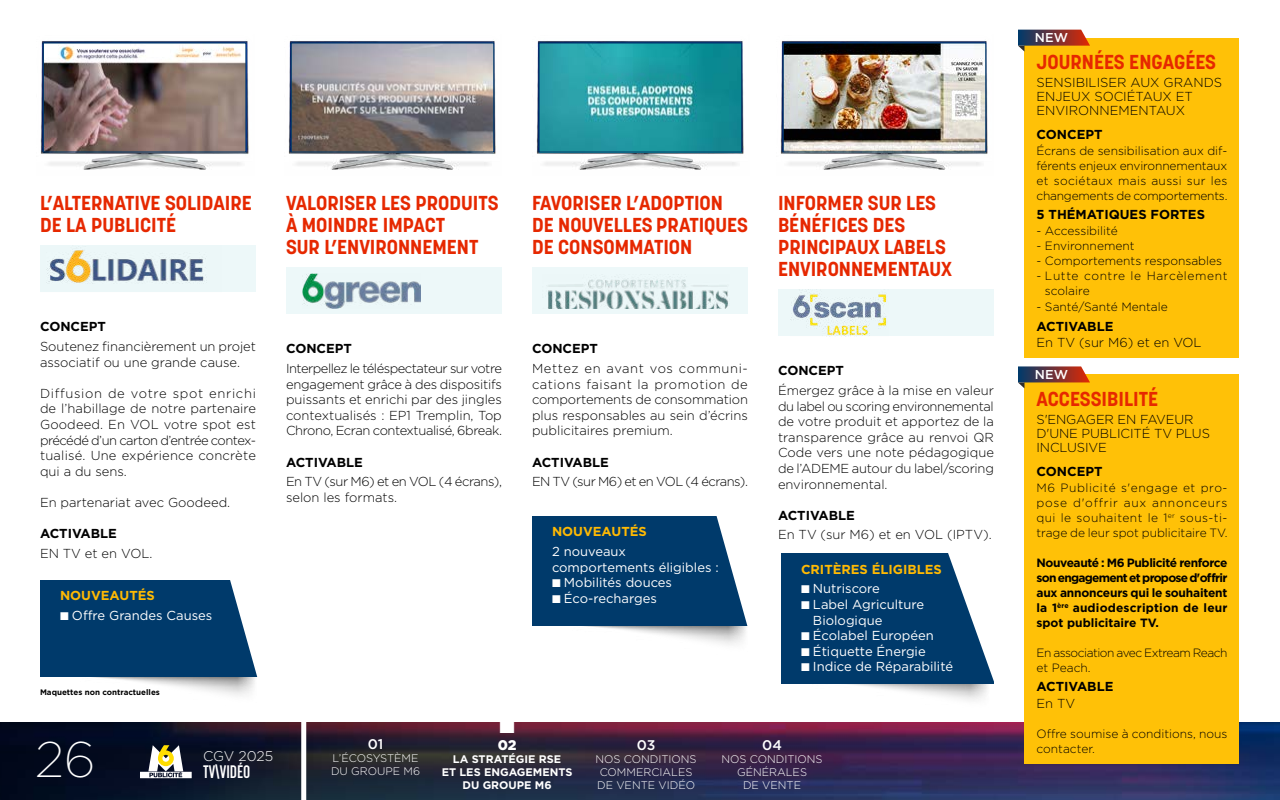
<style>
.page{position:relative;width:1280px;height:800px;background:#fff}
.page>*{position:absolute;margin:0;border:0;box-sizing:border-box;transform-origin:0 0}
.t1{font:200 50px "Gotham";color:#fff}
.t2{font:700 20px/22px "Korolev";color:#e62800}
.t3{font:700 18px "Korolev Compressed";color:#fff}
.t4{font:300 14px "Gotham";letter-spacing:-.01em;color:#fff}
.t5{font:500 14px "Gotham";color:#fff}
.t6{font:900 14px "Gotham";color:#fff}
.t7{font:14px "European Pi Std 3";color:#fff}
.t8{font:300 13px/15.6px "Gotham";color:#000;text-align:justify}
.t9{font:13px/15.6px "Gotham";color:#fff}
.t10{font:700 13px "Gotham";color:#000}
.t11{font:300 13px/15.6px "Gotham";letter-spacing:-.035em;color:#000}
.t12{font:700 13px/19.6px "Gotham";color:#ffba03}
.t13{font:300 13px "Gotham";letter-spacing:-.04em;color:#000}
.t14{font:500 12.8px "Gotham";color:#fff}
.t15{font:300 12px/15px "Gotham";color:#000;text-align:justify}
.t16{font:700 12px/15px "Gotham";letter-spacing:.005em;color:#000;text-align:justify}
.t17{font:300 12px/15px "Gotham";letter-spacing:-.04em;color:#000}
.t18{font:300 12px/15px "Gotham";letter-spacing:.05em;color:#000}
.t19{font:300 11px/13.2px "Gotham";color:#fff}
.t20{font:700 11px/13.2px "Gotham";color:#fff;text-align:center}
.t21{font:700 8px "Gotham";color:#000}
.s1{font-weight:700;color:#ffba03}
.s2{color:#fff}
.s3{font-weight:400;color:#fff}
</style>
<div class="page">
<img style="left:0;top:722px;width:1280px;height:78px">
<div style="left:301px;top:722px;width:5px;height:78px;background:#fff"></div>
<img style="left:288px;top:40px;width:208px;height:130px">
<img style="left:293px;top:45px;width:199px;height:105px">
<div style="left:291px;top:43px;width:203px;height:109px;border:1px solid #003a6b"></div>
<img style="left:40px;top:40px;width:209px;height:130px">
<img style="left:45px;top:45px;width:199px;height:105px">
<div style="left:43px;top:43px;width:203px;height:109px;border:1px solid #003a6b"></div>
<img style="left:536px;top:40px;width:208px;height:130px">
<img style="left:541px;top:45px;width:199px;height:105px">
<div style="left:539px;top:43px;width:203px;height:109px;border:1px solid #003a6b"></div>
<img style="left:780px;top:40px;width:208px;height:130px">
<img style="left:785px;top:45px;width:199px;height:105px">
<div style="left:783px;top:43px;width:203px;height:109px;border:1px solid #003a6b"></div>
<div style="left:40px;top:245px;width:216px;height:47px;background:#edf8f9"></div>
<img style="left:46px;top:250px;width:160px;height:34px">
<div style="left:532px;top:267px;width:216px;height:47px;background:#edf8f9"></div>
<img style="left:548px;top:279px;width:180px;height:29px">
<div style="left:778px;top:289px;width:216px;height:47px;background:#edf8f9"></div>
<img style="left:790px;top:289px;width:97px;height:47px">
<div style="left:40px;top:580px;width:218px;height:97px;background:#003a6b"></div>
<svg style="left:229px;top:580px;width:29px;height:105px"></svg>
<img style="left:532px;top:625px;width:213px;height:20px">
<div style="left:532px;top:516px;width:218px;height:109px;background:#003a6b"></div>
<svg style="left:716px;top:516px;width:34px;height:119px"></svg>
<div style="left:286px;top:267px;width:216px;height:47px;background:#edf8f9"></div>
<img style="left:303px;top:273px;width:117px;height:35px">
<img style="left:781px;top:683px;width:206px;height:18px">
<div style="left:781px;top:553px;width:213px;height:130px;background:#003a6b"></div>
<svg style="left:947px;top:553px;width:47px;height:134px"></svg>
<div style="left:1024px;top:38px;width:216px;height:320px;background:#ffc107"></div>
<div style="left:1024px;top:375px;width:216px;height:389px;background:#ffc107"></div>
<svg style="left:1018px;top:30px;width:72px;height:22px"></svg>
<svg style="left:1018px;top:366px;width:72px;height:22px"></svg>
<svg style="left:140px;top:745px;width:52px;height:33px"></svg>
<h2 class="t2" style="left:40px;top:192px;width:213px">L’ALTERNATIVE SOLIDAIRE<br>DE LA PUBLICITÉ</h2>
<h2 class="t2" style="left:286px;top:192px;width:214px">VALORISER LES PRODUITS<br>À MOINDRE IMPACT<br>SUR L’ENVIRONNEMENT</h2>
<h2 class="t2" style="left:532px;top:192px;width:217px">FAVORISER L’ADOPTION<br>DE NOUVELLES PRATIQUES<br>DE CONSOMMATION</h2>
<h2 class="t2" style="left:778px;top:192px;width:176px">INFORMER SUR LES<br>BÉNÉFICES DES<br>PRINCIPAUX LABELS<br>ENVIRONNEMENTAUX</h2>
<p class="t10" style="left:40px;top:318px;width:68px">CONCEPT</p>
<p class="t8" style="left:40px;top:338px;width:218px">Soutenez financièrement un projet associatif ou une grande cause.</p>
<p class="t8" style="left:40px;top:385px;width:218px">Diffusion de votre spot enrichi de l’habillage de notre partenaire Goodeed. En VOL votre spot est précédé d’un carton d’entrée contex&shy;tualisé. Une expérience concrète qui a du sens.</p>
<p class="t8" style="left:40px;top:494px;width:192px">En partenariat avec Goodeed.</p>
<p class="t10" style="left:40px;top:525px;width:78px">ACTIVABLE</p>
<p class="t8" style="left:40px;top:545px;width:114px">EN TV et en VOL.</p>
<p class="t9" style="left:60px;top:586px;width:154px;line-height:19.6px"><span class="s1">NOUVEAUTÉS<br></span>◾ Offre Grandes Causes</p>
<p class="t21" style="left:40px;top:687px;width:121px">Maquettes non contractuelles</p>
<h1 class="t1" style="left:35px;top:728px;width:62px">26</h1>
<p class="t4" style="left:203px;top:747px;width:72px">CGV 2025</p>
<h3 class="t3" style="left:203px;top:762px;width:49px">TV\VIDÉO</h3>
<p class="t10" style="left:286px;top:340px;width:68px">CONCEPT</p>
<p class="t8" style="left:286px;top:360px;width:218px">Interpellez le téléspectateur sur votre engagement grâce à des dispositifs puissants et enrichi par des jingles contextualisés : EP1 Tremplin, Top Chrono, Ecran contextualisé, 6break.</p>
<p class="t10" style="left:286px;top:453px;width:78px">ACTIVABLE</p>
<p class="t11" style="left:286px;top:473px;width:218px">En TV (sur M6) et en VOL (4 écrans), selon les formats.</p>
<p class="t10" style="left:532px;top:340px;width:68px">CONCEPT</p>
<p class="t8" style="left:532px;top:360px;width:218px">Mettez en avant vos communi&shy;cations faisant la promotion de comportements de consommation plus responsables au sein d’écrins publicitaires premium.</p>
<p class="t10" style="left:532px;top:453px;width:78px">ACTIVABLE</p>
<p class="t13" style="left:532px;top:473px;width:218px">EN TV (sur M6) et en VOL (4 écrans).</p>
<p class="t12" style="left:552px;top:522px;width:96px">NOUVEAUTÉS</p>
<p class="t9" style="left:552px;top:543px;width:168px">2 nouveaux comportements éligibles : ◾ Mobilités douces<br>◾ Éco-recharges</p>
<p class="t10" style="left:778px;top:362px;width:68px">CONCEPT</p>
<p class="t8" style="left:778px;top:382px;width:218px">Émergez grâce à la mise en valeur du label ou scoring environnemental de votre produit et apportez de la transparence grâce au renvoi QR Code vers une note pédagogique de l’ADEME autour du label/scoring environnemental.</p>
<p class="t10" style="left:778px;top:507px;width:78px">ACTIVABLE</p>
<p class="t8" style="left:778px;top:527px;width:215px">En TV (sur M6) et en VOL (IPTV).</p>
<p class="t12" style="left:801px;top:559px;width:142px">CRITÈRES ÉLIGIBLES <span class="s2">◾</span> <span class="s3">Nutriscore</span></p>
<p class="t9" style="left:801px;top:596px;width:125px">◾ Label Agriculture</p>
<p class="t9" style="left:813px;top:612px;width:71px">Biologique</p>
<p class="t9" style="left:801px;top:628px;width:134px">◾ Écolabel Européen</p>
<p class="t9" style="left:801px;top:643px;width:126px">◾ Étiquette Énergie</p>
<p class="t9" style="left:801px;top:659px;width:154px">◾ Indice de Réparabilité</p>
<p class="t5" style="left:368px;top:735px;width:17px">01</p>
<p class="t19" style="left:331px;top:751px;width:91px">L’ÉCOSYSTÈME<br>DU GROUPE M6</p>
<p class="t7" style="left:500px;top:719px;width:11px">•</p>
<p class="t6" style="left:498px;top:735px;width:20px">02</p>
<p class="t20" style="left:442px;top:752px;width:132px">LA STRATÉGIE RSE<br>ET LES ENGAGEMENTS<br>DU GROUPE M6</p>
<p class="t5" style="left:637px;top:736px;width:20px">03</p>
<p class="t19" style="left:596px;top:752px;width:103px">NOS CONDITIONS<br>COMMERCIALES<br>DE VENTE VIDÉO</p>
<p class="t5" style="left:762px;top:736px;width:21px">04</p>
<p class="t19" style="left:722px;top:752px;width:103px;text-align:center">NOS CONDITIONS<br>GÉNÉRALES<br>DE VENTE</p>
<p class="t14" style="left:1035px;top:29px;width:35px">NEW</p>
<h2 class="t2" style="left:1036px;top:51px;width:181px">JOURNÉES ENGAGÉES</h2>
<p class="t8" style="left:1036px;top:75px;width:187px;line-height:14px;text-align:left">SENSIBILISER AUX GRANDS<br>ENJEUX SOCIÉTAUX ET<br>ENVIRONNEMENTAUX</p>
<p class="t10" style="left:1036px;top:126px;width:68px">CONCEPT</p>
<p class="t15" style="left:1036px;top:143px;width:193px">Écrans de sensibilisation aux dif&shy;férents enjeux environnementaux et sociétaux mais aussi sur les changements de comportements.</p>
<p class="t10" style="left:1036px;top:206px;width:170px">5 THÉMATIQUES FORTES</p>
<p class="t15" style="left:1036px;top:223px;width:83px">- Accessibilité</p>
<p class="t15" style="left:1036px;top:238px;width:100px">- Environnement</p>
<p class="t15" style="left:1036px;top:253px;width:187px">- Comportements responsables</p>
<p class="t18" style="left:1045px;top:268px;width:184px;text-indent:-8px">- Lutte contre le Harcèlement scolaire</p>
<p class="t15" style="left:1036px;top:299px;width:133px">- Santé/Santé Mentale</p>
<p class="t10" style="left:1036px;top:317px;width:78px">ACTIVABLE</p>
<p class="t8" style="left:1036px;top:334px;width:167px">En TV (sur M6) et en VOL</p>
<h2 class="t2" style="left:1036px;top:388px;width:123px">ACCESSIBILITÉ</h2>
<p class="t8" style="left:1036px;top:412px;width:175px;line-height:14px;text-align:left">S'ENGAGER EN FAVEUR<br>D'UNE PUBLICITÉ TV PLUS<br>INCLUSIVE</p>
<p class="t10" style="left:1036px;top:462px;width:68px">CONCEPT</p>
<p class="t15" style="left:1036px;top:480px;width:193px">M6 Publicité s'engage et pro&shy;pose d'offrir aux annonceurs qui le souhaitent le 1<sup>er</sup> sous-ti&shy;trage de leur spot publicitaire TV.</p>
<p class="t16" style="left:1037px;top:555px;width:193px">Nouveauté : M6 Publicité renforce son engagement et propose d'offrir aux annonceurs qui le souhaitent la 1<sup>ère</sup> audiodescription de leur spot publicitaire TV.</p>
<p class="t17" style="left:1037px;top:645px;width:193px">En association avec Extream Reach et Peach.</p>
<p class="t10" style="left:1036px;top:678px;width:78px">ACTIVABLE</p>
<p class="t8" style="left:1036px;top:695px;width:40px">En TV</p>
<p class="t15" style="left:1036px;top:726px;width:192px">Offre soumise à conditions, nous contacter.</p>
<p class="t14" style="left:1035px;top:366px;width:35px">NEW</p>
</div>
